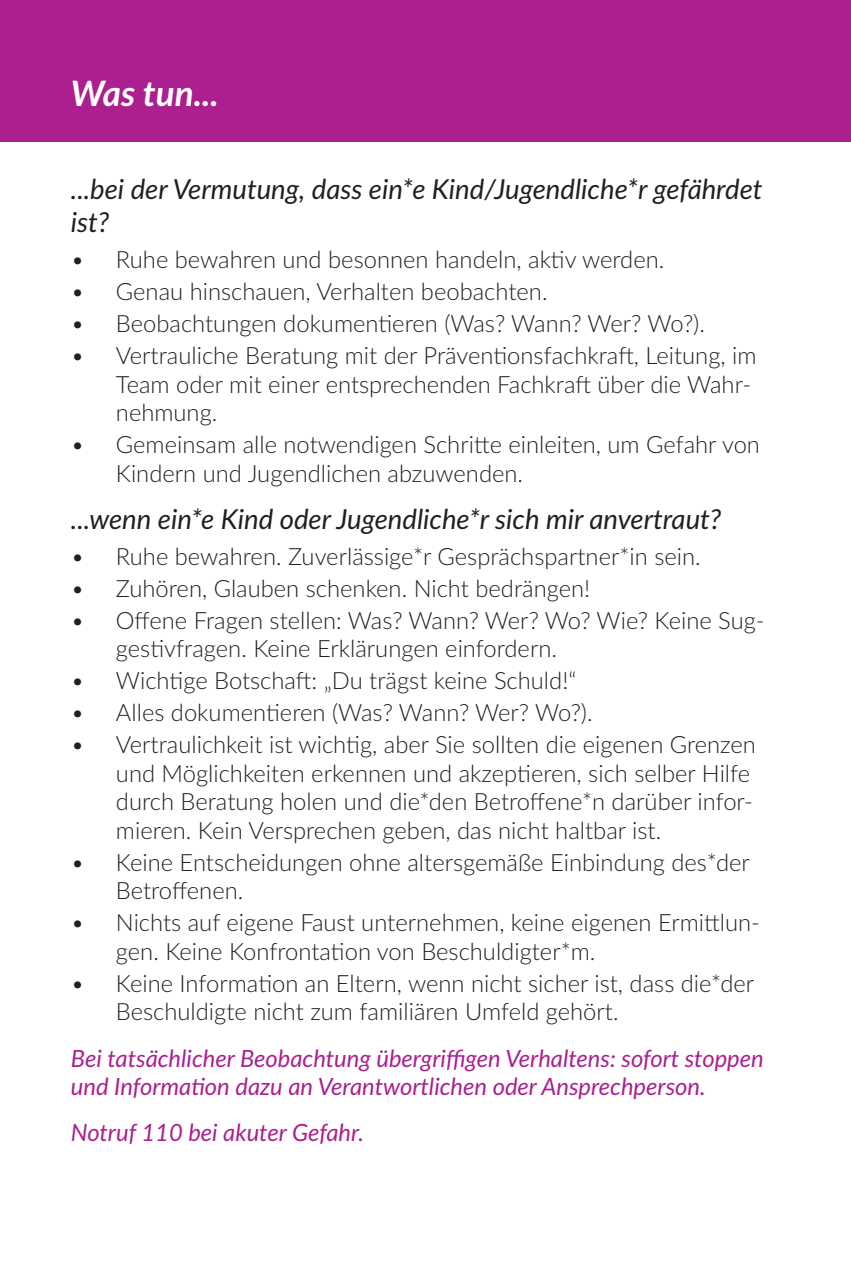
<style>
.page{position:relative;width:851px;height:1276px;background:#fff}
.page>*{position:absolute;margin:0;border:0;box-sizing:border-box;transform-origin:0 0}
.t1{font:italic 700 35px "Lato";color:#fff}
.t2{font:italic 27.5px/33px "Lato";color:#231f20}
.t3{font:300 23.75px/28.5px "Lato";color:#231f20}
.t4{font:italic 23.75px/28.5px "Lato";color:#ab208e}
</style>
<div class="page">
<div style="left:0;top:0;width:850px;height:141px;background:#ab208e"></div>
<h1 class="t1" style="left:71px;top:68px;width:149px">Was tun...</h1>
<p class="t2" style="left:71px;top:172px;width:693px">...bei der Vermutung, dass ein*e Kind/Jugendliche*r gefährdet ist?</p>
<p class="t3" style="left:71px;top:244px;width:595px">• Ruhe bewahren und besonnen handeln, aktiv werden.</p>
<p class="t3" style="left:71px;top:276px;width:478px">• Genau hinschauen, Verhalten beobachten.</p>
<p class="t3" style="left:71px;top:308px;width:635px">• Beobachtungen dokumentieren (Was? Wann? Wer? Wo?).</p>
<p class="t3" style="left:116px;top:340px;width:642px;text-indent:-45px">• Vertrauliche Beratung mit der Präventionsfachkraft, Leitung, im<br>Team oder mit einer entsprechenden Fachkraft über die Wahr&shy;nehmung.</p>
<p class="t3" style="left:116px;top:429px;width:645px;text-indent:-45px">• Gemeinsam alle notwendigen Schritte einleiten, um Gefahr von<br>Kindern und Jugendlichen abzuwenden.</p>
<p class="t2" style="left:71px;top:501px;width:652px">...wenn ein*e Kind oder Jugendliche*r sich mir anvertraut?</p>
<p class="t3" style="left:71px;top:541px;width:631px">• Ruhe bewahren. Zuverlässige*r Gesprächspartner*in sein.</p>
<p class="t3" style="left:71px;top:573px;width:520px">• Zuhören, Glauben schenken. Nicht bedrängen!</p>
<p class="t3" style="left:116px;top:605px;width:650px;text-indent:-45px">• Offene Fragen stellen: Was? Wann? Wer? Wo? Wie? Keine Sug&shy;gestivfragen. Keine Erklärungen einfordern.</p>
<p class="t3" style="left:71px;top:665px;width:507px">• Wichtige Botschaft: „Du trägst keine Schuld!“</p>
<p class="t3" style="left:71px;top:697px;width:523px">• Alles dokumentieren (Was? Wann? Wer? Wo?).</p>
<p class="t3" style="left:116px;top:729px;width:641px;text-indent:-45px">• Vertraulichkeit ist wichtig, aber Sie sollten die eigenen Grenzen und Möglichkeiten erkennen und akzeptieren, sich selber Hilfe durch Beratung holen und die*den Betroffene*n darüber infor&shy;mieren. Kein Versprechen geben, das nicht haltbar ist.</p>
<p class="t3" style="left:116px;top:847px;width:635px;text-indent:-45px">• Keine Entscheidungen ohne altersgemäße Einbindung des*der<br>Betroffenen.</p>
<p class="t3" style="left:116px;top:907px;width:645px;text-indent:-45px">• Nichts auf eigene Faust unternehmen, keine eigenen Ermittlun&shy;gen. Keine Konfrontation von Beschuldigter*m.</p>
<p class="t3" style="left:116px;top:968px;width:639px;text-indent:-45px">• Keine Information an Eltern, wenn nicht sicher ist, dass die*der<br>Beschuldigte nicht zum familiären Umfeld gehört.</p>
<p class="t4" style="left:71px;top:1042px;width:694px">Bei tatsächlicher Beobachtung übergriffigen Verhaltens: sofort stoppen und Information dazu an Verantwortlichen oder Ansprechperson.</p>
<p class="t4" style="left:71px;top:1117px;width:294px">Notruf 110 bei akuter Gefahr.</p>
</div>
